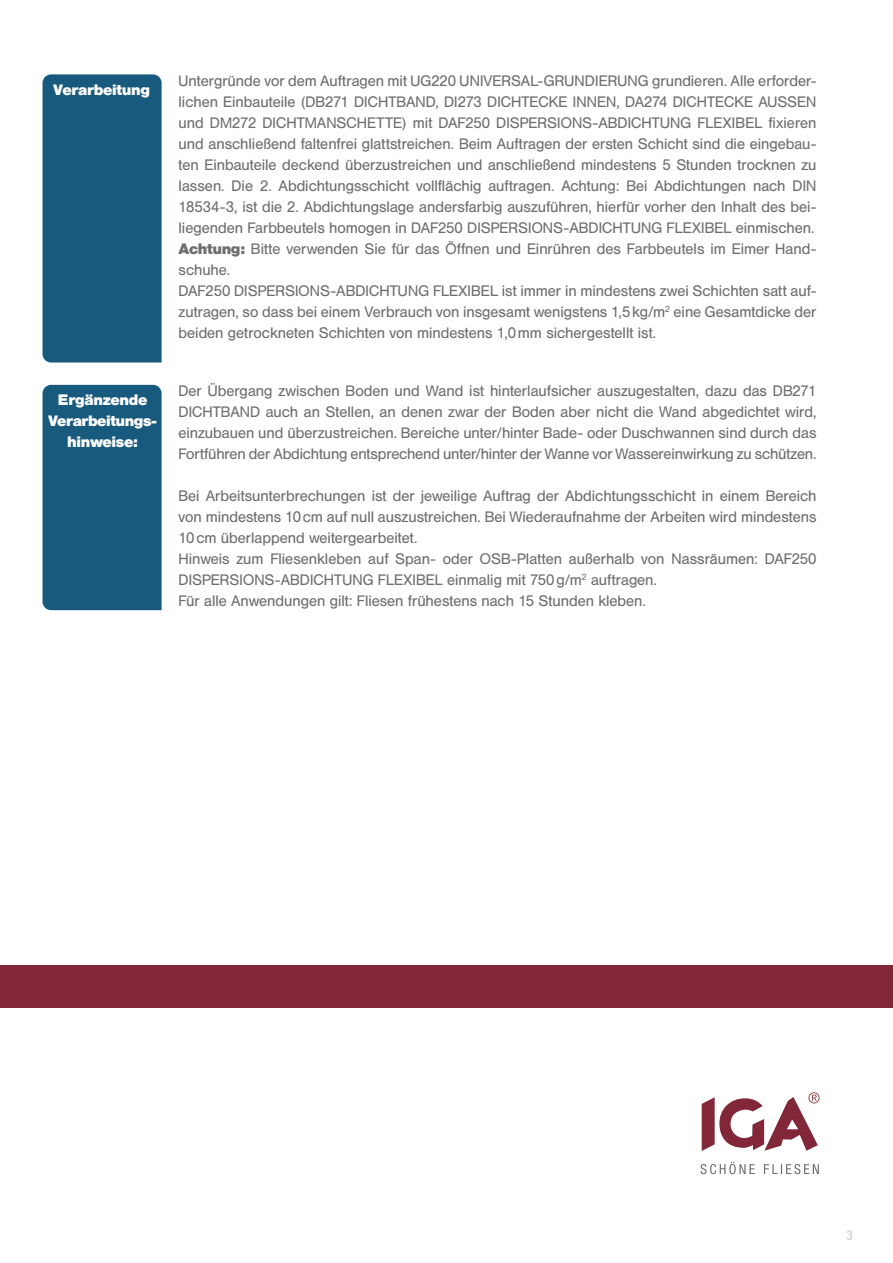
<style>
.page{position:relative;width:893px;height:1263px;background:#fff}
.page>*{position:absolute;margin:0;border:0;box-sizing:border-box;transform-origin:0 0}
.t1{font:15px/21px "HE10";letter-spacing:.005em;color:#6e6e6e}
.t2{font:700 15px/21px "HE10";letter-spacing:.005em;color:#fff;text-align:center}
.t3{font:500 condensed 13.5px "UN11";color:#d9dada}
.s1{font-weight:700}
</style>
<div class="page">
<div style="left:43px;top:385px;width:119px;height:225px;background:#185a7d"></div>
<svg style="left:702px;top:1092px;width:117px;height:59px"></svg>
<svg style="left:701px;top:1162px;width:118px;height:12px"></svg>
<div style="left:0;top:965px;width:893px;height:43px;background:#812738"></div>
<div style="left:43px;top:74px;width:119px;height:288px;background:#185a7d"></div>
<p class="t2" style="left:53px;top:79px;width:98px">Verarbeitung</p>
<p class="t1" style="left:179px;top:70px;width:639px">Untergründe vor dem Auftragen mit UG220 UNIVERSAL-GRUNDIERUNG grundieren. Alle erforder&shy;lichen Einbauteile (DB271 DICHTBAND, DI273 DICHTECKE INNEN, DA274 DICHTECKE AUSSEN und DM272 DICHTMANSCHETTE) mit DAF250 DISPERSIONS-ABDICHTUNG FLEXIBEL fixieren und anschließend faltenfrei glattstreichen. Beim Auftragen der ersten Schicht sind die eingebau&shy;ten Einbauteile deckend überzustreichen und anschließend mindestens 5 Stunden trocknen zu lassen. Die 2. Abdichtungsschicht vollflächig auftragen. Achtung: Bei Abdichtungen nach DIN 18534-3, ist die 2. Abdichtungslage andersfarbig auszuführen, hierfür vorher den Inhalt des bei&shy;liegenden Farbbeutels homogen in DAF250 DISPERSIONS-ABDICHTUNG FLEXIBEL einmischen.<br><span class="s1">Achtung:</span> Bitte verwenden Sie für das Öffnen und Einrühren des Farbbeutels im Eimer Hand&shy;schuhe.<br>DAF250 DISPERSIONS-ABDICHTUNG FLEXIBEL ist immer in mindestens zwei Schichten satt auf&shy;zutragen, so dass bei einem Verbrauch von insgesamt wenigstens 1,5kg/m<sup>2</sup> eine Gesamtdicke der beiden getrockneten Schichten von mindestens 1,0mm sichergestellt ist.</p>
<p class="t2" style="left:48px;top:389px;width:110px">Ergänzende<br>Verarbeitungs&shy;hinweise:</p>
<p class="t1" style="left:179px;top:381px;width:639px;text-align:justify">Der Übergang zwischen Boden und Wand ist hinterlaufsicher auszugestalten, dazu das DB271<br>DICHTBAND auch an Stellen, an denen zwar der Boden aber nicht die Wand abgedichtet wird, einzubauen und überzustreichen. Bereiche unter/hinter Bade- oder Duschwannen sind durch das Fortführen der Abdichtung entsprechend unter/hinter der Wanne vor Wassereinwirkung zu schützen.</p>
<p class="t1" style="left:179px;top:486px;width:639px">Bei Arbeitsunterbrechungen ist der jeweilige Auftrag der Abdichtungsschicht in einem Bereich von mindestens 10cm auf null auszustreichen. Bei Wiederaufnahme der Arbeiten wird mindestens 10cm überlappend weitergearbeitet.<br>Hinweis zum Fliesenkleben auf Span- oder OSB-Platten außerhalb von Nassräumen: DAF250<br>DISPERSIONS-ABDICHTUNG FLEXIBEL einmalig mit 750g/m<sup>2</sup> auftragen.<br>Für alle Anwendungen gilt: Fliesen frühestens nach 15 Stunden kleben.</p>
<p class="t3" style="left:847px;top:1227px;width:8px">3</p>
</div>
